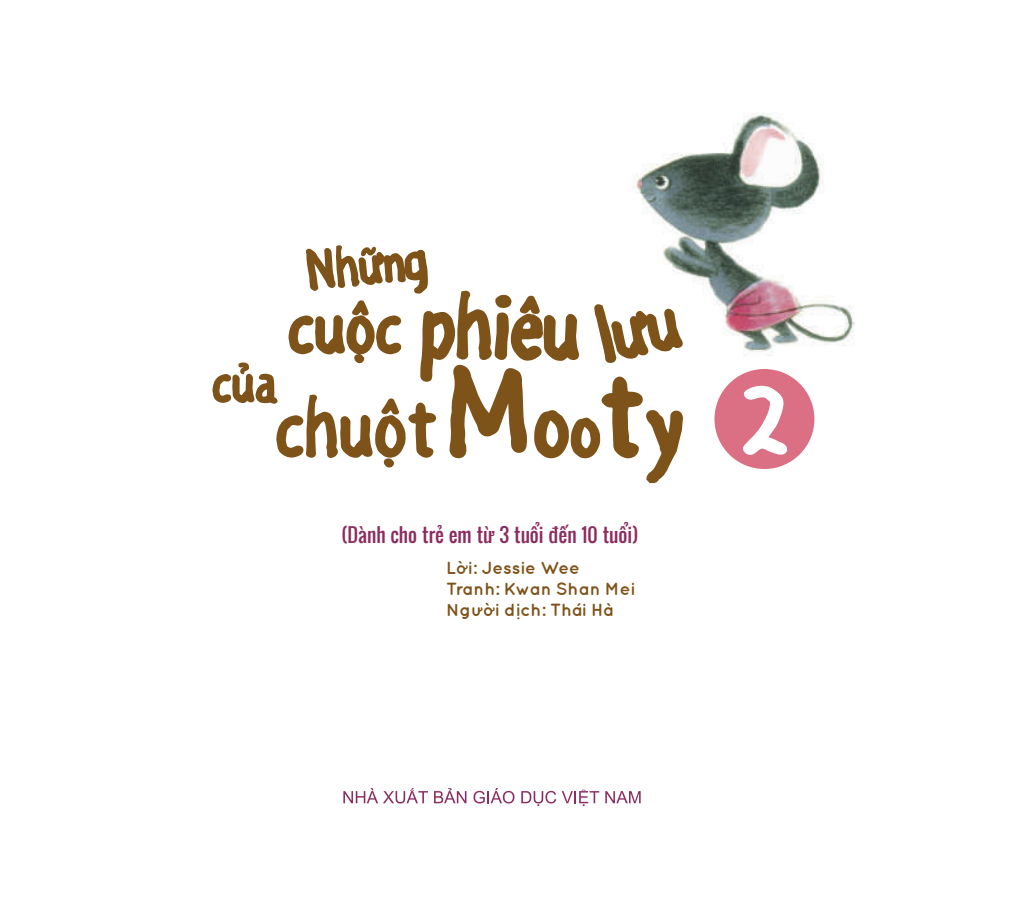
<style>
.page{position:relative;width:1032px;height:923px;background:#fff}
.page>*{position:absolute;margin:0;border:0;box-sizing:border-box;transform-origin:0 0}
.t1{font:91.35px "SVN Grocery Rounded";color:#7e531a}
.t2{font:84.88px "SVN Grocery Rounded";color:#7e531a}
.t3{font:76.3px "SVN Grocery Rounded";color:#7e531a}
.t4{font:56.7px "SVN Grocery Rounded";color:#7e531a}
.t5{font:19.25px "VNF Oswald";color:#8c2c60}
.t6{font:700 17.5px/21px "VNF Quicksand";color:#7e531a}
.s1{font-size:125.3px}
.s2{font-size:93.98px}
.s3{font-size:78.4px}
.s4{font-size:96.42px;color:#fff}
</style>
<div class="page">
<img style="left:632px;top:113px;width:223px;height:243px">
<svg style="left:343px;top:788px;width:85px;height:15px"></svg>
<svg style="left:434px;top:788px;width:32px;height:15px"></svg>
<svg style="left:473px;top:788px;width:41px;height:15px"></svg>
<svg style="left:521px;top:791px;width:35px;height:15px"></svg>
<svg style="left:562px;top:789px;width:37px;height:17px"></svg>
<svg style="left:605px;top:791px;width:36px;height:12px"></svg>
<div style="left:714px;top:369px;width:100px;height:100px;background:#db6f83;border-radius:50%"></div>
<svg style="left:743px;top:385px;width:45px;height:70px"></svg>
<svg style="left:212px;top:200px;width:473px;height:284px"></svg>
<h3 class="t4" style="left:304px;top:231px;width:123px;rotate:-6deg">Những</h3>
<h3 class="t3" style="left:290px;top:273px;width:116px">cuộc</h3>
<h1 class="t1" style="left:423px;top:291px;width:162px;rotate:1deg">phiêu</h1>
<h3 class="t4" style="left:213px;top:342px;width:65px">của</h3>
<h2 class="t2" style="left:277px;top:368px;width:515px">chuột<span class="s1">M</span><span class="s2">o</span><span class="s3">o</span><span class="s1">t</span><span class="s2">y</span> <span class="s4">2</span></h2>
<p class="t5" style="left:342px;top:525px;width:298px">(Dành cho trẻ em từ 3 tuổi đến 10 tuổi)</p>
<p class="t6" style="left:446px;top:555px;width:191px">Lời: Jessie Wee<br>Tranh: Kwan Shan Mei<br>Người dịch: Thái Hà</p>
</div>
